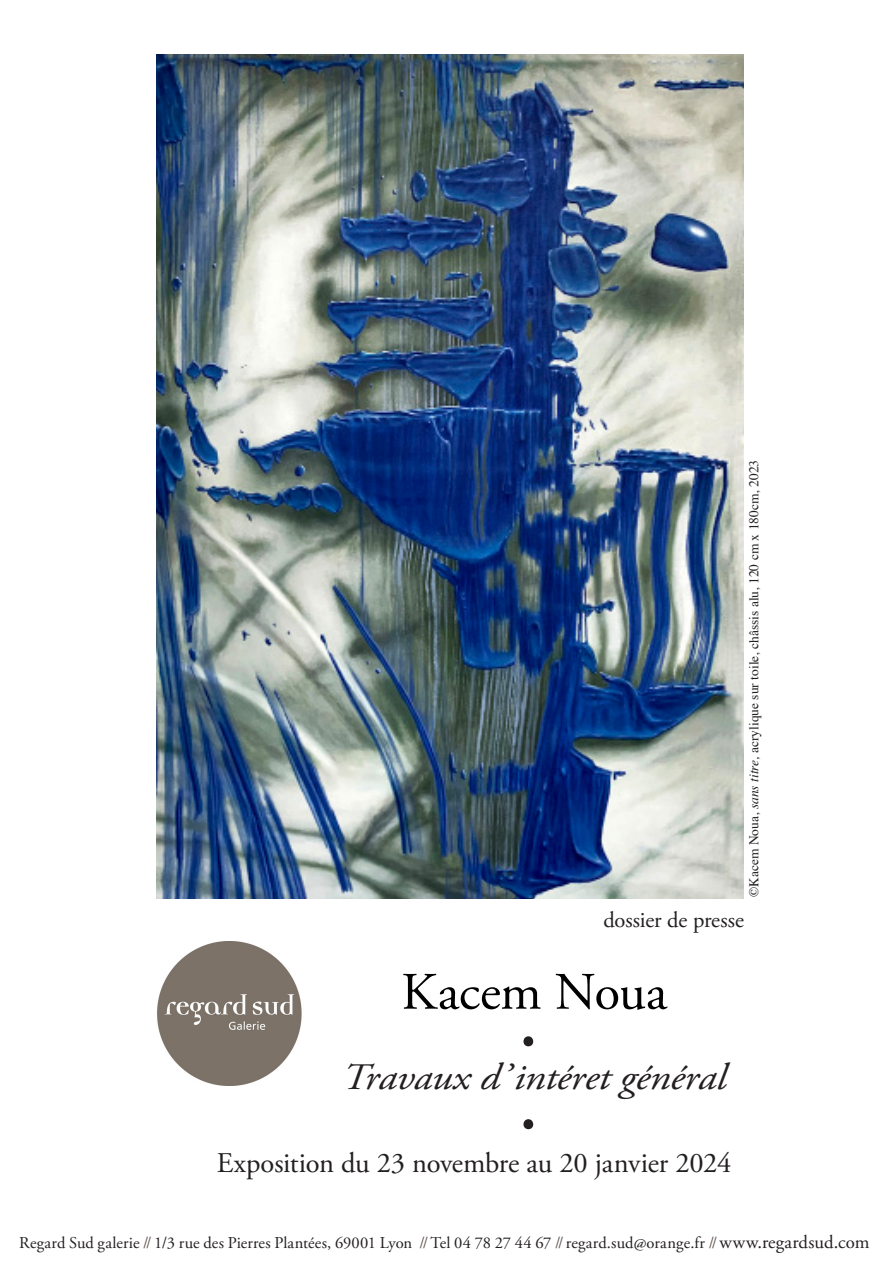
<style>
.page{position:relative;width:893px;height:1263px;background:#fff}
.page>*{position:absolute;margin:0;border:0;box-sizing:border-box;transform-origin:0 0}
.t1{font:87.9px "Adobe Garamond Pro";color:#231f20}
.t2{font:52.5px "Adobe Garamond Pro";letter-spacing:-.005em;color:#000}
.t3{font:italic 37.35px "Adobe Garamond Pro";letter-spacing:-.01em;color:#231f20;scale:1.12 1}
.t4{font:28.5px "Adobe Garamond Pro";letter-spacing:-.01em;color:#231f20}
.t5{font:22.5px "Adobe Garamond Pro";letter-spacing:-.01em;color:#231f20}
.t6{font:16.5px "Adobe Garamond Pro";letter-spacing:.005em;color:#231f20}
.t7{font:13.5px "Times";color:#231f20}
.s1{font-style:italic}
.s2{color:#60534f}
.s3{font-size:18.75px}
</style>
<div class="page">
<img style="left:156px;top:54px;width:588px;height:844px">
<img style="left:157px;top:942px;width:145px;height:143px">
<p class="t7" style="left:741px;top:897px;width:439px;rotate:-90deg">©Kacem Noua, <span class="s1">sans titre,</span> acrylique sur toile, châssis alu, 120 cm x 180cm, 2023</p>
<p class="t5" style="left:603px;top:907px;width:142px">dossier de presse</p>
<p class="t2" style="left:401px;top:960px;width:267px">Kacem Noua</p>
<p class="t1" style="left:517px;top:964px;width:23px">.</p>
<p class="t3" style="left:342px;top:1055px;width:345px">Travaux d’intéret général</p>
<p class="t1" style="left:517px;top:1047px;width:23px">.</p>
<p class="t4" style="left:217px;top:1146px;width:516px">Exposition du 23 novembre au 20 janvier 2024</p>
<p class="t6" style="left:19px;top:1233px;width:852px">Regard Sud galerie <span class="s2">//</span> 1/3 rue des Pierres Plantées, 69001 Lyon <span class="s2">//</span> Tel 04 78 27 44 67 <span class="s2">//</span> regard.sud@orange.fr <span class="s2">//</span><span class="s3">www.regardsud.com</span></p>
</div>
